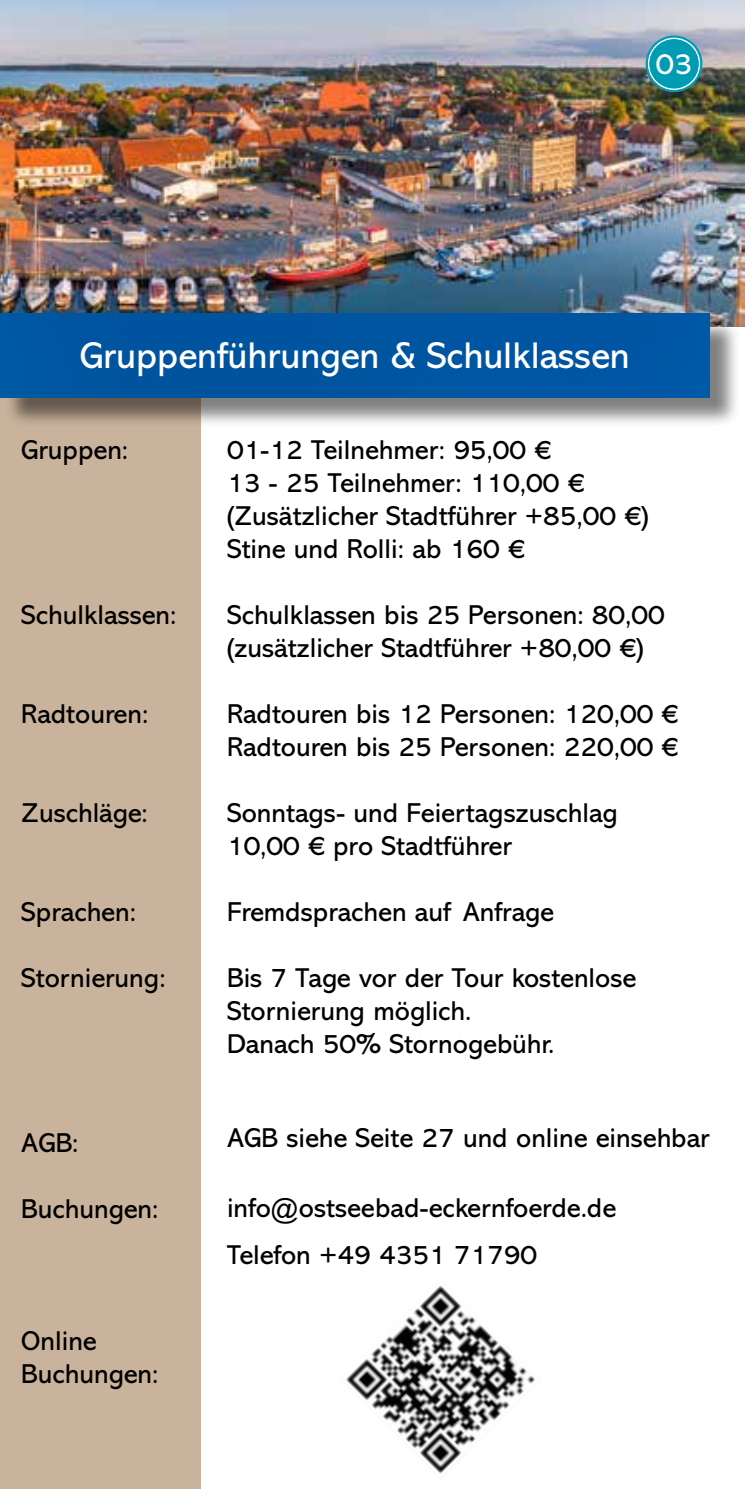
<style>
.page{position:relative;width:745px;height:1489px;background:#fff}
.page>*{position:absolute;margin:0;border:0;box-sizing:border-box;transform-origin:0 0}
.t1{font:37.5px "Abadi MT Pro";color:#fff}
.t2{font:30px "Abadi MT Pro";color:#fff}
.t3{font:27.5px/33px "Abadi MT Pro";color:#000}
</style>
<div class="page">
<div style="left:0;top:390px;width:201px;height:1098px;background:#cab39c"></div>
<img style="left:0;top:0;width:744px;height:326px">
<svg style="left:645px;top:35px;width:57px;height:57px"></svg>
<div style="left:647px;top:38px;width:52px;height:52px;border:2px solid #fff;border-radius:50%"></div>
<div style="left:649px;top:39px;width:49px;height:49px;background:#009cb4;border-radius:50%"></div>
<div style="left:4px;top:317px;width:736px;height:111px;background:#000;opacity:.5"></div>
<div style="left:0;top:313px;width:709px;height:84px;background:#0055a1"></div>
<img style="left:346px;top:1285px;width:189px;height:189px">
<p class="t2" style="left:655px;top:48px;width:38px">03</p>
<h1 class="t1" style="left:80px;top:334px;width:551px">Gruppenführungen &amp; Schulklassen</h1>
<p class="t3" style="left:21px;top:433px;width:108px">Gruppen:</p>
<p class="t3" style="left:227px;top:433px;width:422px">01-12 Teilnehmer: 95,00 €<br>13 - 25 Teilnehmer: 110,00 € (Zusätzlicher Stadtführer +85,00 €)<br>Stine und Rolli: ab 160 €</p>
<p class="t3" style="left:21px;top:598px;width:157px">Schulklassen:</p>
<p class="t3" style="left:227px;top:598px;width:439px">Schulklassen bis 25 Personen: 80,00 (zusätzlicher Stadtführer +80,00 €)</p>
<p class="t3" style="left:21px;top:697px;width:128px">Radtouren:</p>
<p class="t3" style="left:227px;top:697px;width:452px">Radtouren bis 12 Personen: 120,00 €<br>Radtouren bis 25 Personen: 220,00 €</p>
<p class="t3" style="left:21px;top:796px;width:128px">Zuschläge:</p>
<p class="t3" style="left:227px;top:796px;width:392px">Sonntags- und Feiertagszuschlag<br>10,00 € pro Stadtführer</p>
<p class="t3" style="left:21px;top:895px;width:116px">Sprachen:</p>
<p class="t3" style="left:227px;top:895px;width:328px">Fremdsprachen auf Anfrage</p>
<p class="t3" style="left:21px;top:961px;width:146px">Stornierung:</p>
<p class="t3" style="left:227px;top:961px;width:410px">Bis 7 Tage vor der Tour kostenlose<br>Stornierung möglich.<br>Danach 50% Stornogebühr.</p>
<p class="t3" style="left:21px;top:1126px;width:59px">AGB:</p>
<p class="t3" style="left:227px;top:1121px;width:484px">AGB siehe Seite 27 und online einsehbar</p>
<p class="t3" style="left:21px;top:1192px;width:138px">Buchungen:</p>
<p class="t3" style="left:227px;top:1184px;width:390px;line-height:47.2px">info@ostseebad-eckernfoerde.de<br>Telefon +49 4351 71790</p>
<p class="t3" style="left:21px;top:1324px;width:138px">Online<br>Buchungen:</p>
</div>
